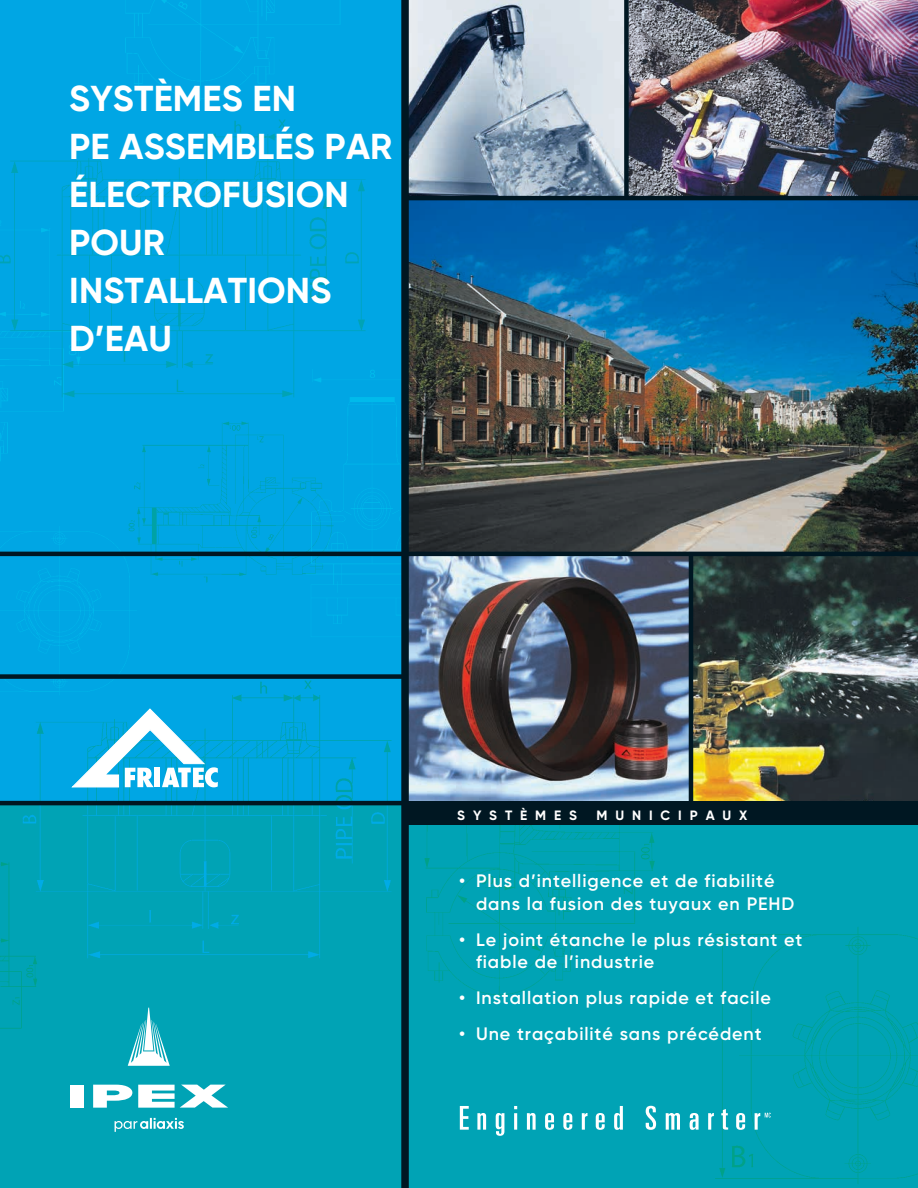
<style>
.page{position:relative;width:918px;height:1188px;background:#fff}
.page>*{position:absolute;margin:0;border:0;box-sizing:border-box;transform-origin:0 0}
.t1{font:700 36px/48px "Gilroy";letter-spacing:.005em;color:#fff}
.t2{font:600 18px/22.5px "Gilroy";letter-spacing:.05em;color:#fff}
.t3{font:700 13.5px "Gilroy";letter-spacing:.585em;color:#fff}
</style>
<div class="page">
<img style="left:693px;top:556px;width:225px;height:245px">
<div style="left:0;top:0;width:405px;height:804px;background:#00a6e4"></div>
<img style="left:134px;top:421px;width:168px;height:162px">
<img style="left:409px;top:556px;width:280px;height:245px">
<img style="left:409px;top:0;width:509px;height:552px">
<hr style="left:689px;top:555px;width:4px;height:251px;background:#001722">
<div style="left:0;top:802px;width:918px;height:386px;background:#00a3b5"></div>
<img style="left:715px;top:927px;width:203px;height:257px">
<img style="left:0;top:518px;width:136px;height:135px">
<img style="left:302px;top:397px;width:99px;height:227px">
<img style="left:424px;top:825px;width:231px;height:172px">
<img style="left:0;top:862px;width:37px;height:167px">
<img style="left:125px;top:0;width:150px;height:101px">
<img style="left:13px;top:671px;width:388px;height:299px">
<img style="left:0;top:119px;width:376px;height:291px">
<div style="left:0;top:674px;width:405px;height:5px;background:#001722"></div>
<hr style="left:405px;top:196px;width:513px;height:4px;background:#001722">
<div style="left:624px;top:0;width:5px;height:199px;background:#001722"></div>
<hr style="left:0;top:801px;width:406px;height:4px;background:#001722">
<svg style="left:460px;top:1106px;width:9px;height:24px"></svg>
<svg style="left:477px;top:1113px;width:9px;height:17px"></svg>
<svg style="left:496px;top:1113px;width:8px;height:23px"></svg>
<hr style="left:514px;top:1113px;width:3px;height:17px;background:#fff">
<svg style="left:527px;top:1113px;width:9px;height:17px"></svg>
<svg style="left:545px;top:1113px;width:9px;height:17px"></svg>
<svg style="left:563px;top:1113px;width:9px;height:17px"></svg>
<svg style="left:582px;top:1113px;width:6px;height:17px"></svg>
<svg style="left:596px;top:1113px;width:9px;height:17px"></svg>
<svg style="left:614px;top:1106px;width:9px;height:24px"></svg>
<svg style="left:646px;top:1106px;width:10px;height:24px"></svg>
<svg style="left:666px;top:1113px;width:14px;height:17px"></svg>
<svg style="left:690px;top:1113px;width:9px;height:17px"></svg>
<svg style="left:708px;top:1113px;width:6px;height:17px"></svg>
<svg style="left:721px;top:1109px;width:7px;height:21px"></svg>
<svg style="left:736px;top:1113px;width:9px;height:17px"></svg>
<svg style="left:755px;top:1113px;width:16px;height:17px"></svg>
<hr style="left:0;top:552px;width:918px;height:4px;background:#001722">
<div style="left:401px;top:0;width:8px;height:1188px;background:#001722"></div>
<div style="left:405px;top:801px;width:513px;height:24px;background:#001722"></div>
<svg style="left:72px;top:709px;width:146px;height:78px"></svg>
<div style="left:70px;top:1085px;width:14px;height:23px;background:#fff"></div>
<svg style="left:93px;top:1085px;width:39px;height:23px"></svg>
<svg style="left:138px;top:1085px;width:90px;height:23px"></svg>
<svg style="left:128px;top:1008px;width:42px;height:58px"></svg>
<svg style="left:115px;top:1118px;width:69px;height:14px"></svg>
<h1 class="t1" style="left:69px;top:74px;width:325px">SYSTÈMES EN<br>PE ASSEMBLÉS PAR<br>ÉLECTROFUSION<br>POUR<br>INSTALLATIONS<br>D’EAU</h1>
<p class="t3" style="left:457px;top:807px;width:121px">SYSTÈMES</p>
<p class="t3" style="left:597px;top:807px;width:153px">MUNICIPAUX</p>
<p class="t2" style="left:476px;top:869px;width:320px;text-indent:-17px">• Plus d’intelligence et de fiabilité dans la fusion des tuyaux en PEHD</p>
<p class="t2" style="left:476px;top:928px;width:328px;text-indent:-17px">• Le joint étanche le plus résistant et fiable de l’industrie</p>
<p class="t2" style="left:459px;top:986px;width:313px">• Installation plus rapide et facile</p>
<p class="t2" style="left:459px;top:1022px;width:304px">• Une traçabilité sans précédent</p>
</div>
